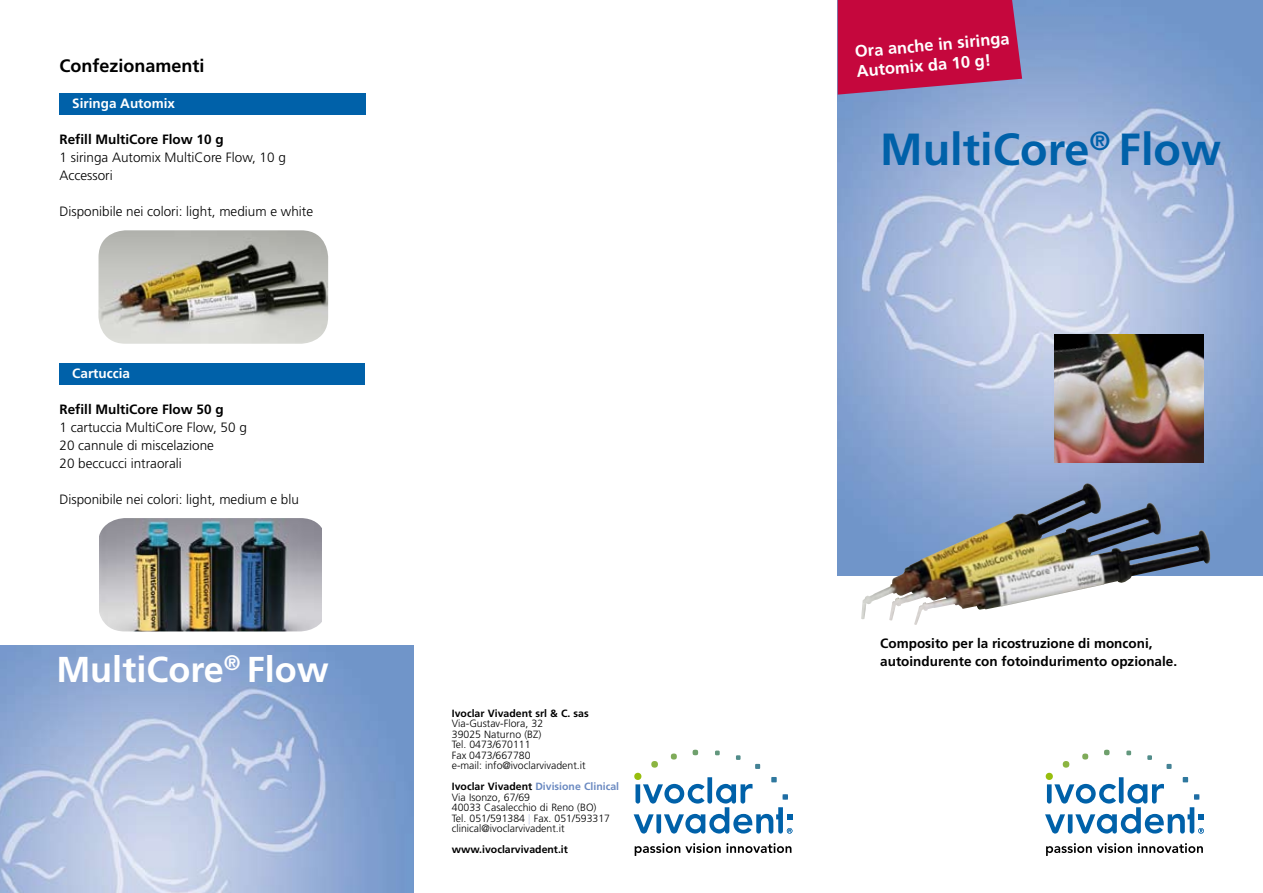
<style>
.page{position:relative;width:1263px;height:893px;background:#fff}
.page>*{position:absolute;margin:0;border:0;box-sizing:border-box;transform-origin:0 0}
.t1{font:700 45px "Frutiger";color:#0061a9}
.t2{font:700 36px "Frutiger";color:#fff}
.t3{font:700 18px "Frutiger";color:#000}
.t4{font:700 16.5px/19.8px "Frutiger";color:#fff}
.t5{font:300 13.5px/18px "Frutiger";color:#000}
.t6{font:700 13.5px/18px "Frutiger";color:#000}
.t7{font:700 13.5px "Frutiger";color:#fff}
.t8{font:300 10.5px/10.5px "Frutiger";color:#000}
.t9{font:700 10.5px "Frutiger";color:#000}
.s1{font-weight:700}
.s2{font-weight:700;color:#6b8ac1}
.s3{color:#c3cbe5}
</style>
<div class="page">
<div style="left:60px;top:364px;width:305px;height:21px;background:#0061a9"></div>
<img style="left:838px;top:0;width:425px;height:575px">
<svg style="left:838px;top:0;width:184px;height:95px;background:#be164c"></svg>
<svg style="left:1045px;top:750px;width:159px;height:84px"></svg>
<svg style="left:1046px;top:843px;width:86px;height:13px"></svg>
<svg style="left:1138px;top:843px;width:65px;height:10px"></svg>
<img style="left:861px;top:482px;width:350px;height:143px">
<img style="left:1054px;top:335px;width:149px;height:127px">
<svg style="left:634px;top:750px;width:158px;height:84px"></svg>
<svg style="left:635px;top:843px;width:156px;height:13px"></svg>
<div style="left:60px;top:93px;width:306px;height:21px;background:#0061a9"></div>
<img style="left:99px;top:230px;width:229px;height:114px;border-radius:27px">
<img style="left:0;top:645px;width:414px;height:248px">
<img style="left:99px;top:518px;width:223px;height:113px">
<h3 class="t3" style="left:60px;top:55px;width:147px">Confezionamenti</h3>
<p class="t7" style="left:72px;top:95px;width:104px">Siringa Automix</p>
<p class="t6" style="left:60px;top:130px;width:166px">Refill MultiCore Flow 10 g</p>
<p class="t5" style="left:60px;top:149px;width:228px">1 siringa Automix MultiCore Flow, 10 g<br>Accessori</p>
<p class="t5" style="left:60px;top:203px;width:255px">Disponibile nei colori: light, medium e white</p>
<p class="t7" style="left:72px;top:365px;width:59px">Cartuccia</p>
<p class="t6" style="left:60px;top:400px;width:166px">Refill MultiCore Flow 50 g</p>
<p class="t5" style="left:60px;top:419px;width:189px">1 cartuccia MultiCore Flow, 50 g<br>20 cannule di miscelazione<br>20 beccucci intraorali</p>
<p class="t5" style="left:60px;top:491px;width:241px">Disponibile nei colori: light, medium e blu</p>
<h2 class="t2" style="left:56px;top:648px;width:274px">MultiCore<sup>®</sup> Flow</h2>
<p class="t9" style="left:452px;top:707px;width:138px">Ivoclar Vivadent srl &amp; C. sas</p>
<p class="t8" style="left:452px;top:719px;width:135px">Via-Gustav-Flora, 32<br>39025 Naturno (BZ)<br>Tel. 0473/670111<br>Fax 0473/667780<br>e-mail: info@ivoclarvivadent.it</p>
<p class="t8" style="left:452px;top:782px;width:169px"><span class="s1">Ivoclar Vivadent</span> <span class="s2">Divisione Clinical<br></span>Via Isonzo, 67/69<br>40033 Casalecchio di Reno (BO)<br>Tel. 051/591384 <span class="s3">|</span> Fax. 051/593317 clinical@ivoclarvivadent.it</p>
<p class="t9" style="left:452px;top:844px;width:118px">www.ivoclarvivadent.it</p>
<h3 class="t4" style="left:854px;top:42px;width:156px;rotate:-5deg">Ora anche in siringa<br>Automix da 10 g!</h3>
<h1 class="t1" style="left:880px;top:122px;width:342px">MultiCore<sup>®</sup> Flow</h1>
<p class="t6" style="left:880px;top:634px;width:298px">Composito per la ricostruzione di monconi, autoindurente con fotoindurimento opzionale.</p>
</div>
